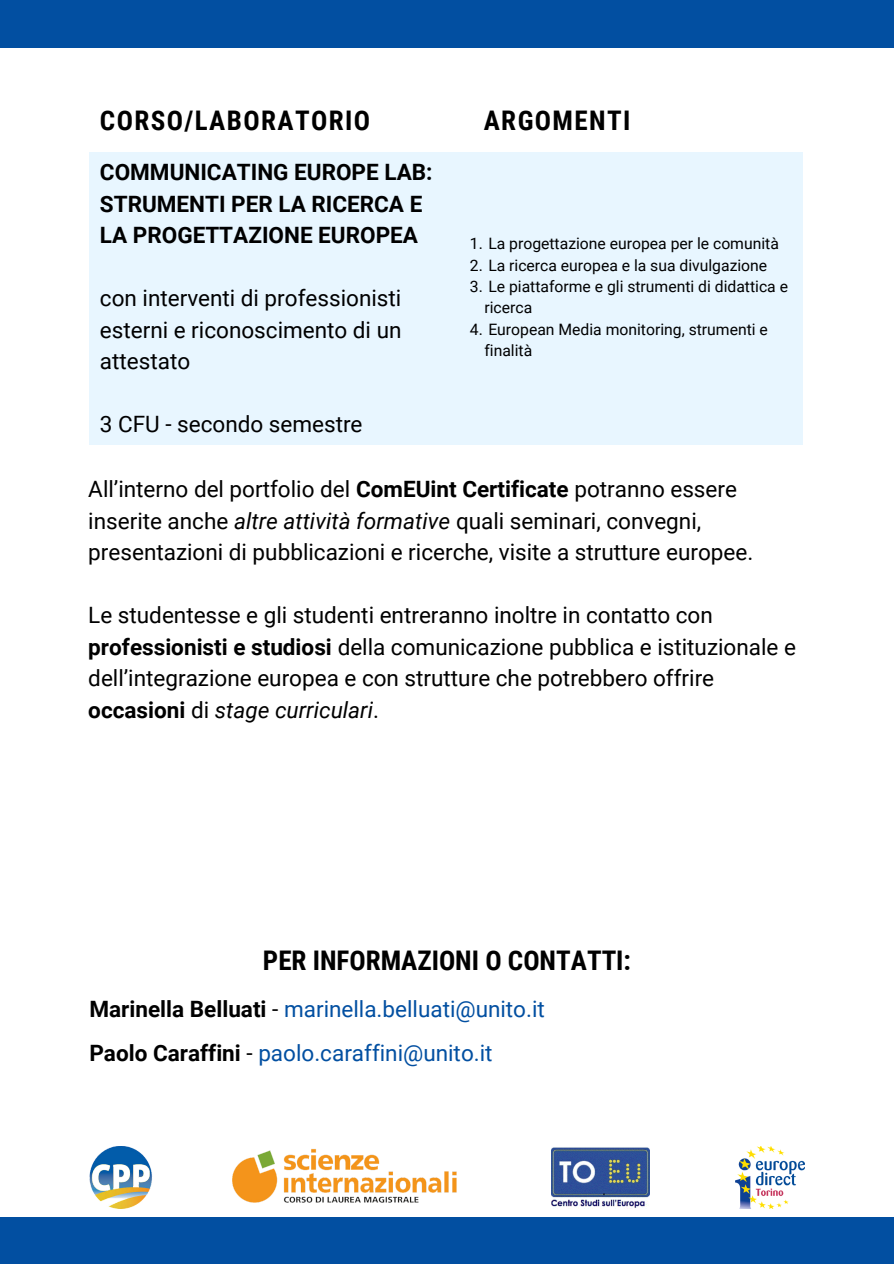
<style>
.page{position:relative;width:894px;height:1264px;background:#fff}
.page>*{position:absolute;margin:0;border:0;box-sizing:border-box;transform-origin:0 0}
.t1{font:700 27px "Roboto Condensed";letter-spacing:.05em;color:#000}
.t2{font:700 27px "Roboto Condensed";color:#000}
.t3{font:22.5px/31.5px "Roboto";color:#000}
.t4{font:22.5px/44px "Roboto";color:#024fa1}
.t5{font:700 22.5px/31.5px "Roboto";color:#000}
.t6{font:15.75px/21.5px "Roboto";color:#000}
.s1{font-weight:700}
.s2{font-style:italic}
.s3{font-weight:700;color:#000}
.s4{color:#000}
</style>
<div class="page">
<div style="left:0;top:0;width:893px;height:47px;background:#024fa1"></div>
<div style="left:89px;top:152px;width:713px;height:293px;background:#e8f6ff"></div>
<div style="left:0;top:1216px;width:893px;height:47px;background:#024fa1"></div>
<img style="left:89px;top:1146px;width:63px;height:62px">
<img style="left:232px;top:1149px;width:225px;height:54px">
<img style="left:551px;top:1147px;width:98px;height:61px">
<img style="left:735px;top:1146px;width:69px;height:62px">
<p class="t1" style="left:100px;top:105px;width:272px">CORSO/LABORATORIO</p>
<p class="t1" style="left:483px;top:105px;width:148px">ARGOMENTI</p>
<p class="t5" style="left:100px;top:156px;width:334px">COMMUNICATING EUROPE LAB:<br>STRUMENTI PER LA RICERCA E<br>LA PROGETTAZIONE EUROPEA</p>
<p class="t3" style="left:100px;top:283px;width:303px;text-align:justify">con interventi di professionisti esterni e riconoscimento di un attestato</p>
<p class="t3" style="left:100px;top:409px;width:264px">3 CFU - secondo semestre</p>
<p class="t6" style="left:470px;top:233px;width:310px">1. La progettazione europea per le comunità</p>
<p class="t6" style="left:470px;top:254px;width:299px">2. La ricerca europea e la sua divulgazione</p>
<p class="t6" style="left:484px;top:276px;width:305px;text-indent:-15px">3. Le piattaforme e gli strumenti di didattica e ricerca</p>
<p class="t6" style="left:484px;top:319px;width:285px;text-indent:-15px">4. European Media monitoring, strumenti e finalità</p>
<p class="t3" style="left:88px;top:473px;width:666px">All’interno del portfolio del <span class="s1">ComEUint Certificate</span> potranno essere inserite anche <span class="s2">altre attività formative</span> quali seminari, convegni, presentazioni di pubblicazioni e ricerche, visite a strutture europee.</p>
<p class="t3" style="left:88px;top:600px;width:709px">Le studentesse e gli studenti entreranno inoltre in contatto con <span class="s1">professionisti e studiosi</span> della comunicazione pubblica e istituzionale e dell’integrazione europea e con strutture che potrebbero offrire <span class="s1">occasioni</span> di <span class="s2">stage curriculari</span>.</p>
<p class="t2" style="left:263px;top:944px;width:369px">PER INFORMAZIONI O CONTATTI:</p>
<p class="t4" style="left:89px;top:987px;width:457px"><span class="s3">Marinella Belluati</span> <span class="s4">-</span> marinella.belluati@unito.it<br><span class="s3">Paolo Caraffini</span> <span class="s4">-</span> paolo.caraffini@unito.it</p>
</div>
